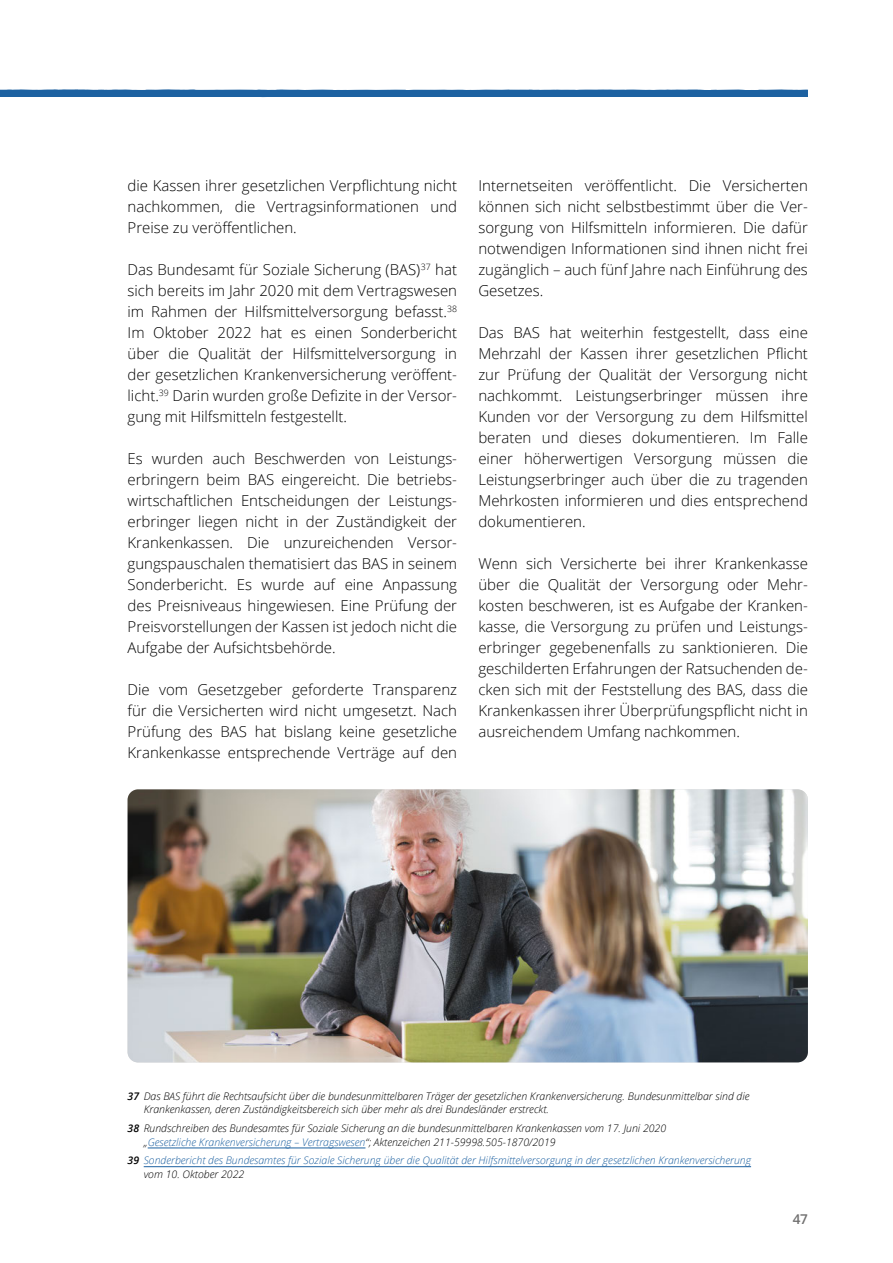
<style>
.page{position:relative;width:893px;height:1263px;background:#fff}
.page>*{position:absolute;margin:0;border:0;box-sizing:border-box;transform-origin:0 0}
.Fließtext_light{font:300 15px/21px "Open Sans";color:#000;text-align:justify}
.t1{font:600 13.5px "Open Sans";color:#706f6f}
.t2{font:italic 300 10.5px/13.5px "Open Sans";color:#000}
.t3{font:italic 300 10.5px/13.5px "Open Sans";color:#1d61a1}
.s1{font-weight:600}
.s2{color:#1d61a1}
.s3{font-weight:600;color:#000}
.s4{color:#000}
</style>
<div class="page">
<hr style="left:148px;top:1148px;width:217px;height:1px;background:#1d61a1">
<hr style="left:144px;top:1166px;width:607px;height:1px;background:#1d61a1">
<img style="left:128px;top:789px;width:680px;height:273px">
<svg style="left:0;top:89px;width:808px;height:9px;background:#487fb2"></svg>
<p class="Fließtext_light" style="left:128px;top:174px;width:331px">die Kassen ihrer gesetzlichen Verpflichtung nicht nachkommen, die Vertragsinformationen und Preise zu veröffentlichen.</p>
<p class="Fließtext_light" style="left:128px;top:258px;width:331px">Das Bundesamt für Soziale Sicherung (BAS)<sup>37</sup> hat sich bereits im Jahr 2020 mit dem Vertragswesen im Rahmen der Hilfsmittelversorgung befasst.<sup>38<br></sup>Im Oktober 2022 hat es einen Sonderbericht über die Qualität der Hilfsmittelversorgung in der gesetzlichen Krankenversicherung veröffent&shy;licht.<sup>39</sup> Darin wurden große Defizite in der Versor&shy;gung mit Hilfsmitteln festgestellt.</p>
<p class="Fließtext_light" style="left:128px;top:447px;width:331px">Es wurden auch Beschwerden von Leistungs&shy;erbringern beim BAS eingereicht. Die betriebs&shy;wirtschaftlichen Entscheidungen der Leistungs&shy;erbringer liegen nicht in der Zuständigkeit der Krankenkassen. Die unzureichenden Versor&shy;gungspauschalen thematisiert das BAS in seinem Sonderbericht. Es wurde auf eine Anpassung des Preisniveaus hingewiesen. Eine Prüfung der Preisvorstellungen der Kassen ist jedoch nicht die Aufgabe der Aufsichtsbehörde.</p>
<p class="Fließtext_light" style="left:128px;top:678px;width:331px">Die vom Gesetzgeber geforderte Transparenz für die Versicherten wird nicht umgesetzt. Nach Prüfung des BAS hat bislang keine gesetzliche Krankenkasse entsprechende Verträge auf den</p>
<p class="Fließtext_light" style="left:478px;top:174px;width:331px">Internetseiten veröffentlicht. Die Versicherten können sich nicht selbstbestimmt über die Ver&shy;sorgung von Hilfsmitteln informieren. Die dafür notwendigen Informationen sind ihnen nicht frei zugänglich – auch fünf Jahre nach Einführung des Gesetzes.</p>
<p class="Fließtext_light" style="left:478px;top:321px;width:331px">Das BAS hat weiterhin festgestellt, dass eine Mehrzahl der Kassen ihrer gesetzlichen Pflicht zur Prüfung der Qualität der Versorgung nicht nachkommt. Leistungserbringer müssen ihre Kunden vor der Versorgung zu dem Hilfsmittel beraten und dieses dokumentieren. Im Falle einer höherwertigen Versorgung müssen die Leistungserbringer auch über die zu tragenden Mehrkosten informieren und dies entsprechend dokumentieren.</p>
<p class="Fließtext_light" style="left:478px;top:552px;width:331px">Wenn sich Versicherte bei ihrer Krankenkasse über die Qualität der Versorgung oder Mehr&shy;kosten beschweren, ist es Aufgabe der Kranken&shy;kasse, die Versorgung zu prüfen und Leistungs&shy;erbringer gegebenenfalls zu sanktionieren. Die geschilderten Erfahrungen der Ratsuchenden de&shy;cken sich mit der Feststellung des BAS, dass die Krankenkassen ihrer Überprüfungspflicht nicht in ausreichendem Umfang nachkommen.</p>
<p class="t2" style="left:144px;top:1089px;width:607px;text-indent:-16px"><span class="s1">37</span> Das BAS führt die Rechtsaufsicht über die bundesunmittelbaren Träger der gesetzlichen Krankenversicherung. Bundesunmittelbar sind die<br>Krankenkassen, deren Zuständigkeitsbereich sich über mehr als drei Bundesländer erstreckt.</p>
<p class="t2" style="left:144px;top:1121px;width:524px;text-indent:-16px"><span class="s1">38</span> Rundschreiben des Bundesamtes für Soziale Sicherung an die bundesunmittelbaren Krankenkassen vom 17. Juni 2020 „<span class="s2">Gesetzliche Krankenversicherung – Vertragswesen</span>“; Aktenzeichen 211-59998.505-1870/2019</p>
<p class="t3" style="left:144px;top:1153px;width:609px;text-indent:-16px"><span class="s3">39</span> Sonderbericht des Bundesamtes für Soziale Sicherung über die Qualität der Hilfsmittelversorgung in der gesetzlichen Krankenversicherung <span class="s4">vom 10. Oktober 2022</span></p>
<p class="t1" style="left:793px;top:1210px;width:17px">47</p>
</div>
